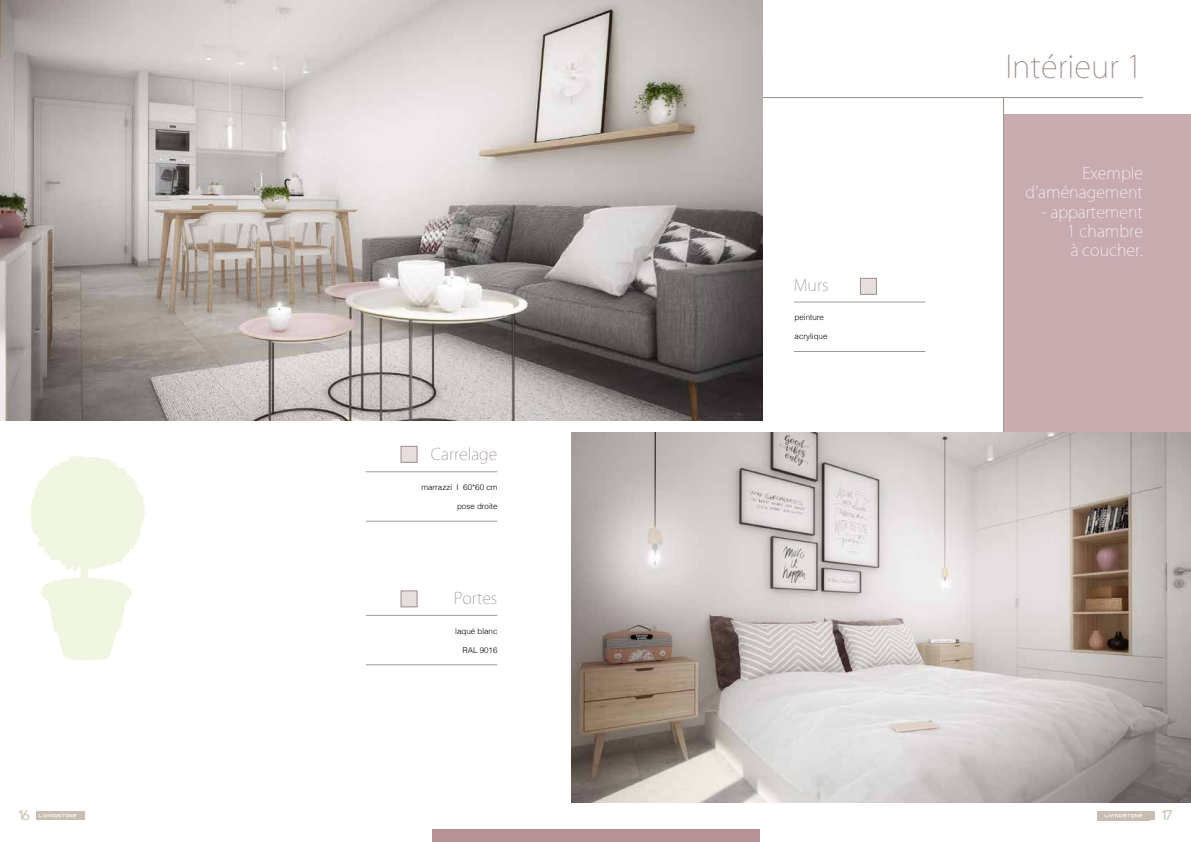
<style>
.page{position:relative;width:1191px;height:842px;background:#fff}
.page>*{position:absolute;margin:0;border:0;box-sizing:border-box;transform-origin:0 0}
.t1{font:200 31px "Koz Go Pr 6 N";color:#9a8d87}
.t2{font:200 16px/19.2px "Koz Go Pr 6 N";color:#fff;text-align:right}
.t3{font:200 16px "Koz Go Pr 6 N";color:#9a8d87}
.t4{font:14px "Avenir";color:#c8bdb1}
.t5{font:300 8px "Helvetica";color:#000}
</style>
<div class="page">
<div style="left:36px;top:811px;width:43px;height:9px;background:#c8bdb1"></div>
<svg style="left:1150px;top:811px;width:5px;height:9px"></svg>
<svg style="left:39px;top:811px;width:46px;height:9px"></svg>
<div style="left:1097px;top:811px;width:52px;height:9px;background:#c8bdb1"></div>
<svg style="left:1104px;top:814px;width:38px;height:3px"></svg>
<hr style="left:0;top:97px;width:1142px;height:1px;background:#9a8d87">
<div style="left:1004px;top:114px;width:187px;height:683px;background:#c7abaf"></div>
<hr style="left:1003px;top:97px;width:1px;height:700px;background:#9a8d87">
<img style="left:571px;top:432px;width:620px;height:370px">
<div style="left:433px;top:829px;width:327px;height:13px;background:#b79398"></div>
<hr style="left:366px;top:471px;width:131px;height:1px;background:#9d9d9c">
<hr style="left:366px;top:615px;width:131px;height:1px;background:#9d9d9c">
<hr style="left:366px;top:521px;width:131px;height:1px;background:#9d9d9c">
<hr style="left:366px;top:664px;width:131px;height:1px;background:#9d9d9c">
<div style="left:400px;top:446px;width:17px;height:17px;background:#e8dddf;border:1px solid #9a8d87"></div>
<div style="left:400px;top:590px;width:17px;height:17px;background:#e8dddf;border:1px solid #9a8d87"></div>
<hr style="left:794px;top:302px;width:131px;height:1px;background:#9d9d9c">
<hr style="left:794px;top:351px;width:131px;height:1px;background:#9d9d9c">
<div style="left:860px;top:278px;width:17px;height:17px;background:#e8dddf;border:1px solid #9a8d87"></div>
<img style="left:0;top:0;width:763px;height:421px">
<svg style="left:30px;top:456px;width:115px;height:205px"></svg>
<h1 class="t1" style="left:1005px;top:49px;width:139px">Intérieur 1</h1>
<h2 class="t3" style="left:431px;top:445px;width:68px">Carrelage</h2>
<p class="t5" style="left:421px;top:481px;width:78px">marrazzi I 60*60 cm</p>
<p class="t5" style="left:457px;top:499px;width:42px">pose droite</p>
<h2 class="t3" style="left:454px;top:589px;width:45px">Portes</h2>
<p class="t5" style="left:455px;top:624px;width:44px">laqué blanc</p>
<p class="t5" style="left:462px;top:643px;width:37px">RAL 9016</p>
<h2 class="t3" style="left:794px;top:276px;width:36px">Murs</h2>
<p class="t5" style="left:794px;top:311px;width:31px">peinture</p>
<p class="t5" style="left:794px;top:330px;width:34px">acrylique</p>
<h2 class="t2" style="left:1025px;top:164px;width:119px">Exemple d’aménagement</h2>
<h2 class="t2" style="left:1067px;top:202px;width:77px;text-align:justify;text-indent:-26px">- appartement 1 chambre à coucher.</h2>
<h3 class="t4" style="left:18px;top:804px;width:14px">16</h3>
<h3 class="t4" style="left:1160px;top:804px;width:14px">17</h3>
</div>
